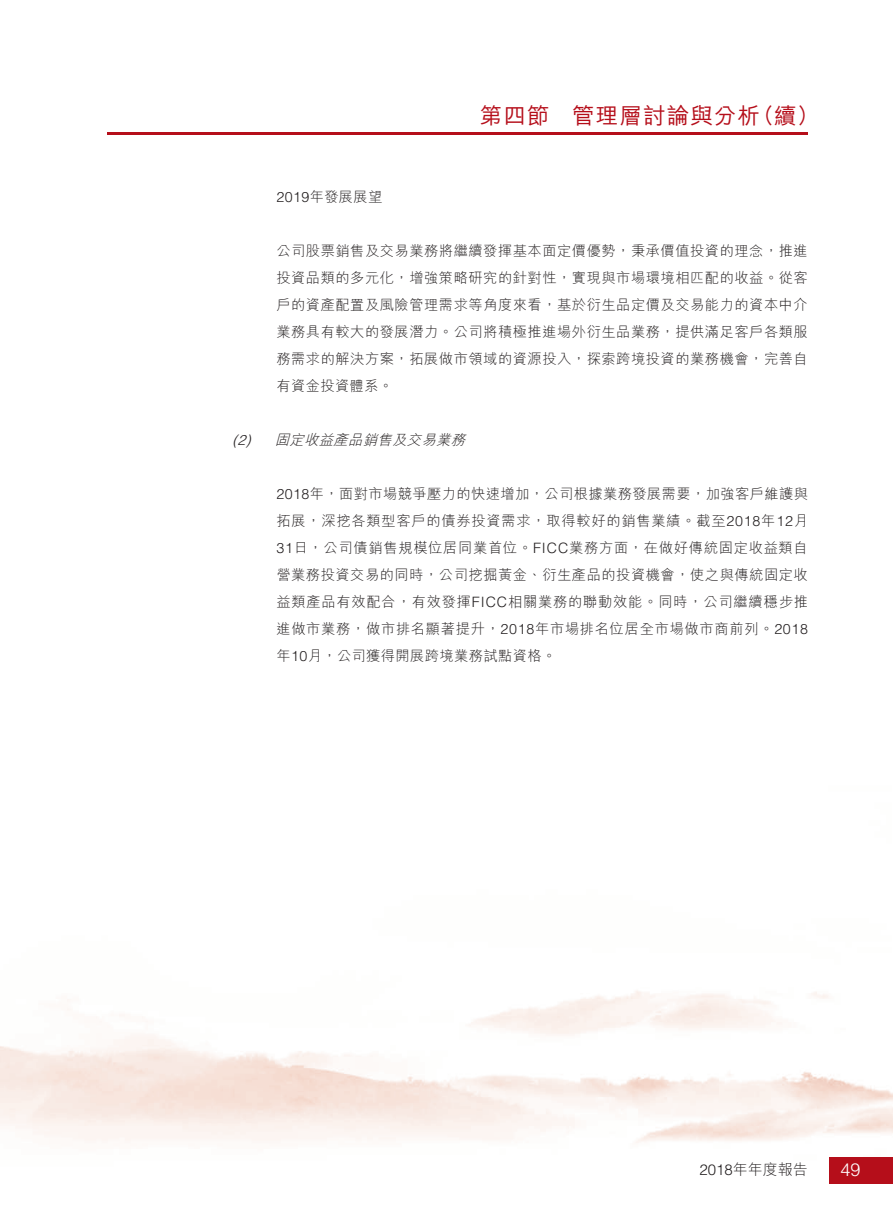
<style>
.page{position:relative;width:893px;height:1212px;background:#fff}
.page>*{position:absolute;margin:0;border:0;box-sizing:border-box;transform-origin:0 0}
.t1{font:500 22.5px "M Hei HK";letter-spacing:.05em;color:#b50e1a}
.t2{font:300 18px "Helvetica LT Std";color:#fff}
.t3{font:300 15px "Helvetica LT Std";color:#231f20}
.t4{font:300 14.25px/27px "M Hei HK";letter-spacing:.035em;color:#231f20;text-align:justify}
.t5{font:italic 300 14.25px "M Hei HK";color:#231f20}
.s1{font-family:"Helvetica LT Std"}
.s2{font-family:"M Hei HK"}
.s3{font-family:"M Hei HKS"}
</style>
<div class="page">
<img style="left:0;top:132px;width:893px;height:1052px">
<div style="left:829px;top:1157px;width:64px;height:26px;background:#b50e1a"></div>
<hr style="left:107px;top:133px;width:701px;height:2px;background:#b50e1a">
<p class="t4" style="left:276px;top:183px;width:108px"><span class="s1">2019</span>年發展展望</p>
<h1 class="t1" style="left:480px;top:99px;width:341px">第四節 管理層討論與分析（續）</h1>
<p class="t4" style="left:276px;top:237px;width:533px">公司股票銷售及交易業務將繼續發揮基本面定價優勢，秉承價值投資的理念，推進投資品類的多元化，增強策略研究的針對性，實現與市場環境相匹配的收益。從客戶的資產配置及風險管理需求等角度來看，基於衍生品定價及交易能力的資本中介業務具有較大的發展潛力。公司將積極推進場外衍生品業務，提供滿足客戶各類服務需求的解決方案，拓展做市領域的資源投入，探索跨境投資的業務機會，完善自有資金投資體系。</p>
<p class="t5" style="left:232px;top:432px;width:238px"><span class="s1">(2)</span> 固定收益產品銷售及交易業務</p>
<p class="t4" style="left:276px;top:480px;width:533px"><span class="s1">2018</span>年，面對市場競爭壓力的快速增加，公司根據業務發展需要，加強客戶維護與拓展，深挖各類型客戶的債券投資需求，取得較好的銷售業績。截至<span class="s1">2018</span>年<span class="s1">12</span>月<span class="s1">31</span>日，公司債銷售規模位居同業首位。<span class="s1">FICC</span>業務方面，在做好傳統固定收益類自營業務投資交易的同時，公司挖掘黃金、衍生產品的投資機會，使之與傳統固定收益類產品有效配合，有效發揮<span class="s1">FICC</span>相關業務的聯動效能。同時，公司繼續穩步推進做市業務，做市排名顯著提升，<span class="s1">2018</span>年市場排名位居全市場做市商前列。<span class="s1">2018</span>年<span class="s1">10</span>月，公司獲得開展跨境業務試點資格。</p>
<p class="t3" style="left:700px;top:1160px;width:110px">2018<span class="s2">年年度報</span><span class="s3">告</span></p>
<p class="t2" style="left:840px;top:1158px;width:22px">49</p>
</div>
